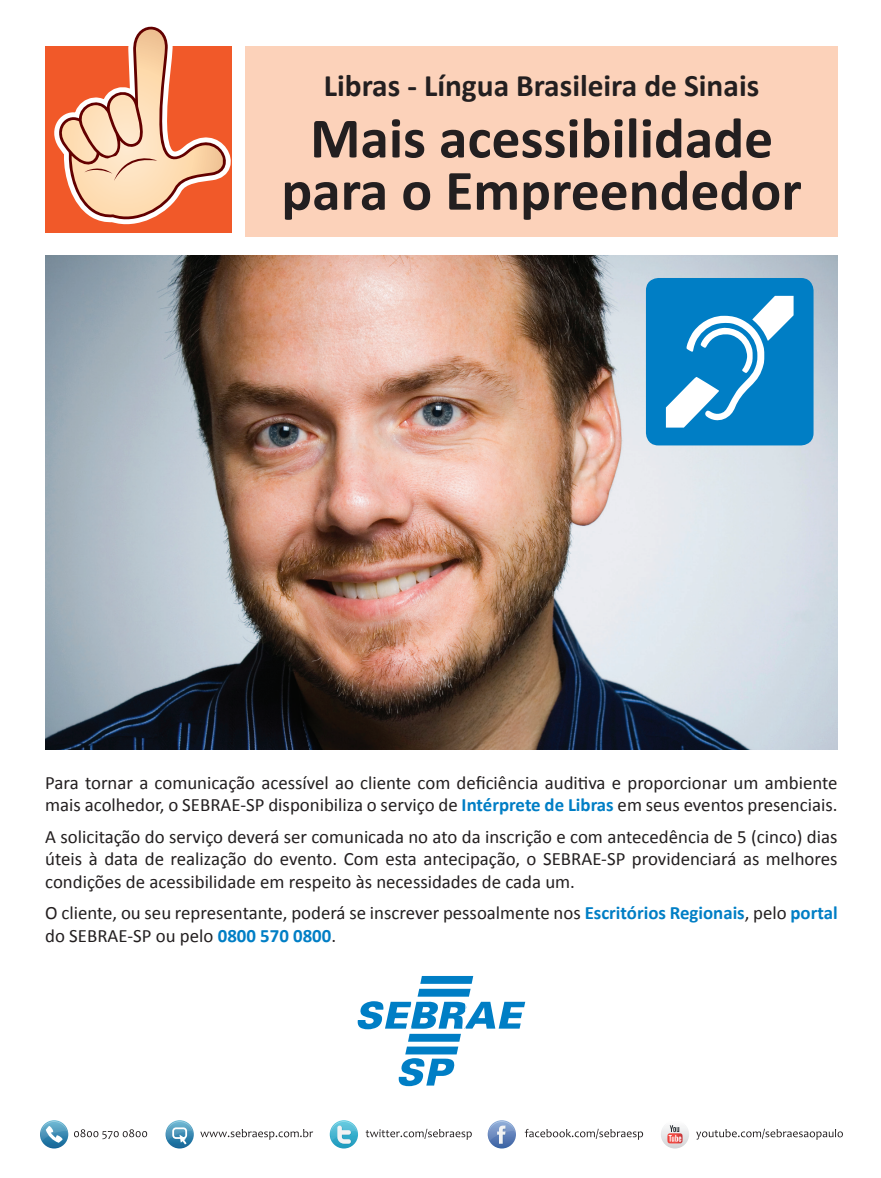
<style>
.page{position:relative;width:881px;height:1178px;background:#fff}
.page>*{position:absolute;margin:0;border:0;box-sizing:border-box;transform-origin:0 0}
.t1{font:700 57.45px/52.2px "Calibri";color:#231f20;text-align:center}
.t2{font:700 31.35px "Calibri";color:#231f20}
.t3{font:18.75px/22.6px "Calibri";color:#231f20}
.s1{font-weight:700;color:#007ec5}
</style>
<div class="page">
<img style="left:45px;top:256px;width:792px;height:493px">
<svg style="left:45px;top:46px;width:192px;height:260px"></svg>
<svg style="left:52px;top:26px;width:185px;height:199px"></svg>
<div style="left:245px;top:46px;width:592px;height:190px;background:#fcd2ba"></div>
<div style="left:645px;top:278px;width:168px;height:167px;background:#007ec5;border-radius:13px"></div>
<svg style="left:665px;top:296px;width:128px;height:132px"></svg>
<div style="left:40px;top:1120px;width:28px;height:28px;background:#1b6d9d;border-radius:14px"></div>
<svg style="left:41px;top:1121px;width:27px;height:22px"></svg>
<svg style="left:74px;top:1129px;width:73px;height:10px"></svg>
<svg style="left:165px;top:1120px;width:29px;height:28px"></svg>
<svg style="left:166px;top:1121px;width:27px;height:23px"></svg>
<svg style="left:200px;top:1129px;width:113px;height:11px"></svg>
<svg style="left:329px;top:1120px;width:29px;height:28px"></svg>
<svg style="left:330px;top:1121px;width:27px;height:23px"></svg>
<svg style="left:365px;top:1129px;width:106px;height:11px"></svg>
<div style="left:487px;top:1120px;width:29px;height:28px;background:#4168a7;border-radius:14px"></div>
<svg style="left:488px;top:1121px;width:27px;height:23px"></svg>
<svg style="left:524px;top:1129px;width:118px;height:11px"></svg>
<svg style="left:660px;top:1120px;width:28px;height:28px"></svg>
<svg style="left:661px;top:1121px;width:27px;height:22px"></svg>
<svg style="left:696px;top:1129px;width:146px;height:11px"></svg>
<svg style="left:357px;top:976px;width:168px;height:110px"></svg>
<h2 class="t2" style="left:324px;top:66px;width:436px">Libras - Língua Brasileira de Sinais</h2>
<h1 class="t1" style="left:281px;top:109px;width:521px">Mais acessibilidade para o Empreendedor</h1>
<p class="t3" style="left:45px;top:771px;width:793px">Para tornar a comunicação acessível ao cliente com deficiência auditiva e proporcionar um ambiente mais acolhedor, o SEBRAE-SP disponibiliza o serviço de <span class="s1">Intérprete de Libras</span> em seus eventos presenciais.</p>
<p class="t3" style="left:45px;top:825px;width:793px;text-align:justify">A solicitação do serviço deverá ser comunicada no ato da inscrição e com antecedência de 5 (cinco) dias úteis à data de realização do evento. Com esta antecipação, o SEBRAE-SP providenciará as melhores condições de acessibilidade em respeito às necessidades de cada um.</p>
<p class="t3" style="left:45px;top:902px;width:793px">O cliente, ou seu representante, poderá se inscrever pessoalmente nos <span class="s1">Escritórios Regionais</span>, pelo <span class="s1">portal </span>do SEBRAE-SP ou pelo <span class="s1">0800 570 0800</span>.</p>
</div>
